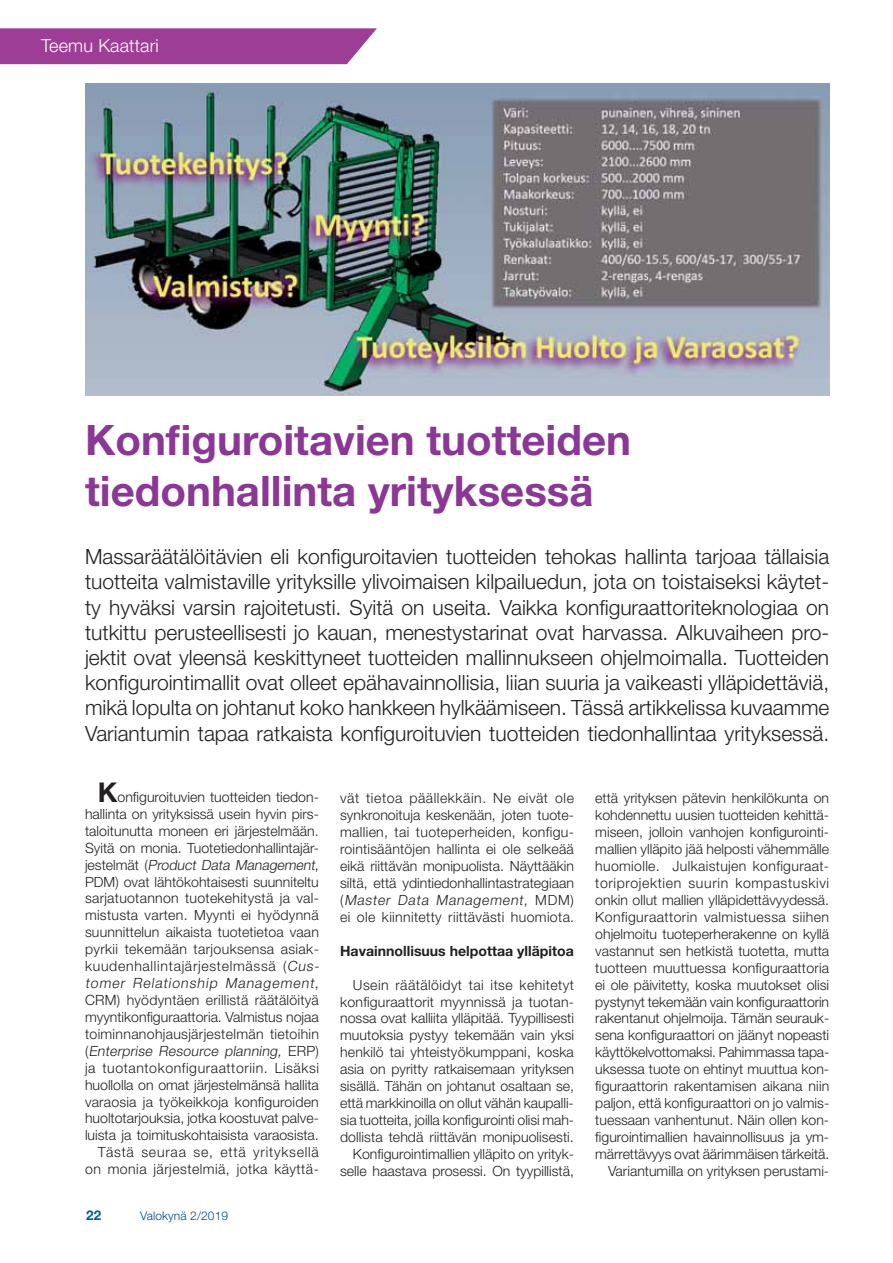
<style>
.page{position:relative;width:893px;height:1263px;background:#fff}
.page>*{position:absolute;margin:0;border:0;box-sizing:border-box;transform-origin:0 0}
.t1{font:700 42px/50.4px "Helvetica Neue LT Std";color:#8b3795}
.t2{font:300 21px/25.2px "Helvetica Neue LT Std";color:#231f20;text-align:justify}
.t3{font:300 18px "Helvetica Neue LT Std";letter-spacing:.01em;color:#fff}
.t4{font:300 14.1px/17px "Helvetica Neue LT Std";color:#231f20;text-align:right}
.t5{font:700 14.1px "Helvetica Neue LT Std";color:#231f20}
.t6{font:700 13.5px "Helvetica Neue LT Std";color:#005e9d}
.t7{font:300 12px "Helvetica Neue LT Std";letter-spacing:.01em;color:#00478d}
.s1{font-weight:700;font-size:27.3px}
.s2{font-style:italic}
</style>
<div class="page">
<div style="left:0;top:28px;width:377px;height:36px;background:#9e3d96"></div>
<img style="left:85px;top:84px;width:744px;height:311px">
<p class="t3" style="left:41px;top:39px;width:119px">Teemu Kaattari</p>
<h1 class="t1" style="left:85px;top:420px;width:547px">Konfiguroitavien tuotteiden tiedonhallinta yrityksessä</h1>
<p class="t2" style="left:85px;top:547px;width:746px">Massaräätälöitävien eli konfiguroitavien tuotteiden tehokas hallinta tarjoaa tällaisia tuotteita valmistaville yrityksille ylivoimaisen kilpailuedun, jota on toistaiseksi käytet&shy;ty hyväksi varsin rajoitetusti. Syitä on useita. Vaikka konfiguraattoriteknologiaa on tutkittu perusteellisesti jo kauan, menestystarinat ovat harvassa. Alkuvaiheen pro&shy;jektit ovat yleensä keskittyneet tuotteiden mallinnukseen ohjelmoimalla. Tuotteiden konfigurointimallit ovat olleet epähavainnollisia, liian suuria ja vaikeasti ylläpidettäviä, mikä lopulta on johtanut koko hankkeen hylkäämiseen. Tässä artikkelissa kuvaamme Variantumin tapaa ratkaista konfiguroituvien tuotteiden tiedonhallintaa yrityksessä.</p>
<p class="t4" style="left:85px;top:790px;width:237px"><span class="s1">K</span>onfiguroituvien tuotteiden tiedon&shy;hallinta on yrityksissä usein hyvin pirs&shy;taloitunutta moneen eri järjestelmään.<br>Syitä on monia. Tuotetiedonhallintajär&shy;jestelmät (<span class="s2">Product Data Management</span>, PDM) ovat lähtökohtaisesti suunniteltu sarjatuotannon tuotekehitystä ja val&shy;mistusta varten. Myynti ei hyödynnä suunnittelun aikaista tuotetietoa vaan pyrkii tekemään tarjouksensa asiak&shy;kuudenhallintajärjestelmässä (<span class="s2">Cus&shy;tomer Relationship Management</span>, CRM) hyödyntäen erillistä räätälöityä myyntikonfiguraattoria. Valmistus nojaa toiminnanohjausjärjestelmän tietoihin (<span class="s2">Enterprise Resource planning,</span> ERP) ja tuotantokonfiguraattoriin. Lisäksi huollolla on omat järjestelmänsä hallita varaosia ja työkeikkoja konfiguroiden huoltotarjouksia, jotka koostuvat palve&shy;luista ja toimituskohtaisista varaosista.<br>Tästä seuraa se, että yrityksellä on monia järjestelmiä, jotka käyttä-</p>
<p class="t4" style="left:340px;top:792px;width:236px;text-align:justify">vät tietoa päällekkäin. Ne eivät ole synkronoituja keskenään, joten tuote&shy;mallien, tai tuoteperheiden, konfigu&shy;rointisääntöjen hallinta ei ole selkeää eikä riittävän monipuolista. Näyttääkin siltä, että ydintiedonhallintastrategiaan (<span class="s2">Master Data Management</span>, MDM) ei ole kiinnitetty riittävästi huomiota.</p>
<p class="t5" style="left:340px;top:946px;width:235px">Havainnollisuus helpottaa ylläpitoa</p>
<p class="t4" style="left:340px;top:978px;width:235px">Usein räätälöidyt tai itse kehitetyt konfiguraattorit myynnissä ja tuotan&shy;nossa ovat kalliita ylläpitää. Tyypillisesti muutoksia pystyy tekemään vain yksi henkilö tai yhteistyökumppani, koska asia on pyritty ratkaisemaan yrityksen sisällä. Tähän on johtanut osaltaan se, että markkinoilla on ollut vähän kaupalli&shy;sia tuotteita, joilla konfigurointi olisi mah&shy;dollista tehdä riittävän monipuolisesti.<br>Konfigurointimallien ylläpito on yrityk&shy;selle haastava prosessi. On tyypillistä,</p>
<p class="t6" style="left:86px;top:1210px;width:17px">22</p>
<p class="t7" style="left:140px;top:1211px;width:90px">Valokynä 2/2019</p>
<p class="t4" style="left:595px;top:792px;width:236px">että yrityksen pätevin henkilökunta on kohdennettu uusien tuotteiden kehittä&shy;miseen, jolloin vanhojen konfigurointi&shy;mallien ylläpito jää helposti vähemmälle huomiolle. Julkaistujen konfiguraat&shy;toriprojektien suurin kompastuskivi onkin ollut mallien ylläpidettävyydessä.<br>Konfiguraattorin valmistuessa siihen ohjelmoitu tuoteperherakenne on kyllä vastannut sen hetkistä tuotetta, mutta tuotteen muuttuessa konfiguraattoria ei ole päivitetty, koska muutokset olisi pystynyt tekemään vain konfiguraattorin rakentanut ohjelmoija. Tämän seurauk&shy;sena konfiguraattori on jäänyt nopeasti käyttökelvottomaksi. Pahimmassa tapa&shy;uksessa tuote on ehtinyt muuttua kon&shy;figuraattorin rakentamisen aikana niin paljon, että konfiguraattori on jo valmis&shy;tuessaan vanhentunut. Näin ollen kon&shy;figurointimallien havainnollisuus ja ym&shy;märrettävyys ovat äärimmäisen tärkeitä.<br>Variantumilla on yrityksen perustami-</p>
</div>
